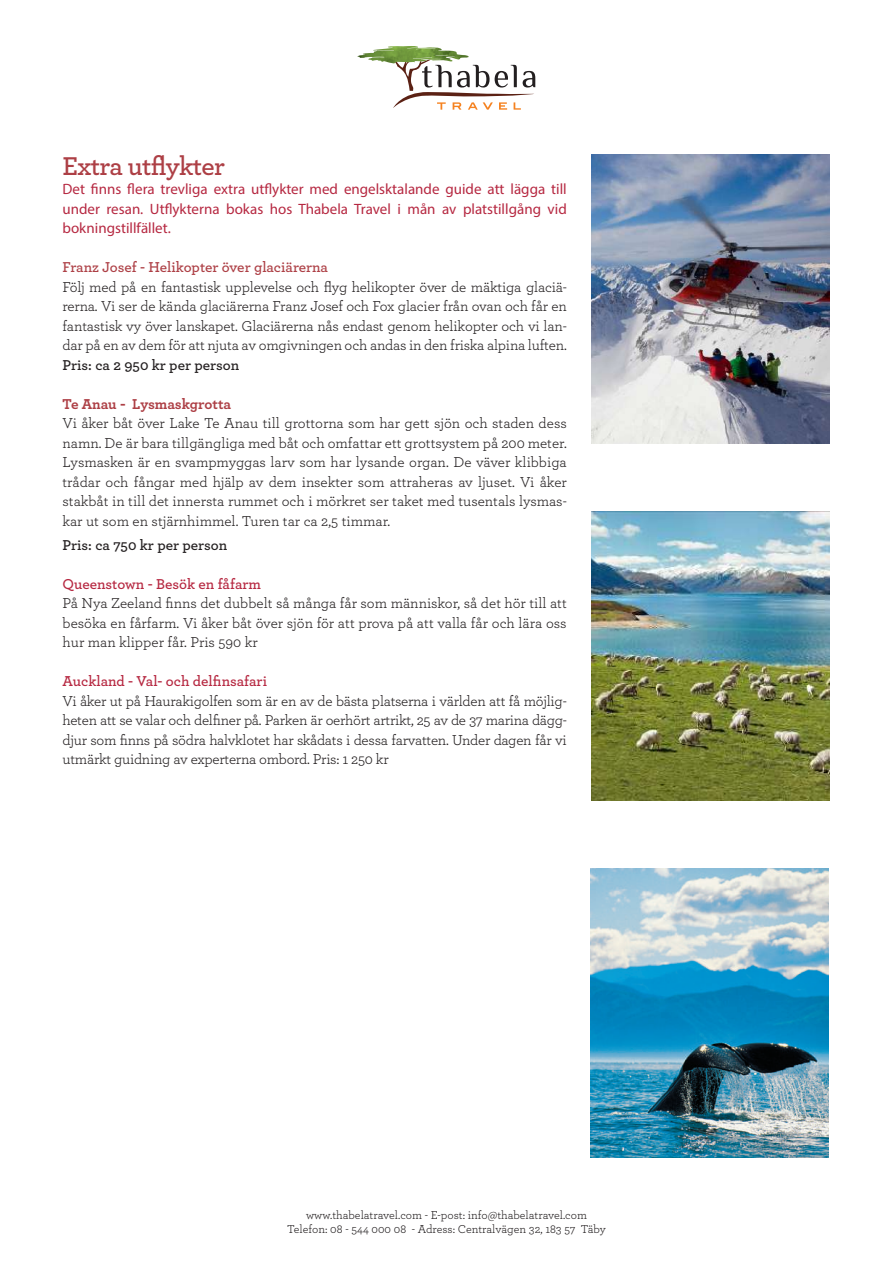
<style>
.page{position:relative;width:893px;height:1263px;background:#fff}
.page>*{position:absolute;margin:0;border:0;box-sizing:border-box;transform-origin:0 0}
.t1{font:600 27px "Archer Pro";letter-spacing:-.025em;color:#ad3f45}
.t2{font:15px/19.5px "Archer Pro";letter-spacing:-.01em;color:#231f20;text-align:justify}
.t3{font:15px/19.5px "Myriad Pro";color:#b62841;text-align:justify}
.t4{font:600 15px "Archer Pro";color:#b62841}
.t5{font:600 15px "Archer Pro";color:#231f20}
.t6{font:600 15px "Archer Pro";color:#ad3f45}
.t7{font:700 15px "Archer Pro";letter-spacing:-.005em;color:#ad3f45}
.t8{font:12px/14.4px "Archer Pro";color:#231f20;text-align:center}
</style>
<div class="page">
<img style="left:357px;top:46px;width:61px;height:12px">
<svg style="left:365px;top:47px;width:170px;height:63px"></svg>
<img style="left:591px;top:155px;width:238px;height:289px">
<img style="left:591px;top:512px;width:238px;height:289px">
<img style="left:591px;top:869px;width:238px;height:289px">
<h1 class="t1" style="left:63px;top:145px;width:164px">Extra utflykter</h1>
<p class="t3" style="left:63px;top:179px;width:506px">Det finns flera trevliga extra utflykter med engelsktalande guide att lägga till under resan. Utflykterna bokas hos Thabela Travel i mån av platstillgång vid bokningstillfället.</p>
<p class="t6" style="left:63px;top:256px;width:267px">Franz Josef - Helikopter över glaciärerna</p>
<p class="t2" style="left:63px;top:276px;width:506px">Följ med på en fantastisk upplevelse och flyg helikopter över de mäktiga glaciä&shy;rerna. Vi ser de kända glaciärerna Franz Josef och Fox glacier från ovan och får en fantastisk vy över lanskapet. Glaciärerna nås endast genom helikopter och vi lan&shy;dar på en av dem för att njuta av omgivningen och andas in den friska alpina luften.</p>
<p class="t5" style="left:63px;top:353px;width:178px">Pris: ca 2 950 kr per person</p>
<p class="t7" style="left:63px;top:392px;width:170px">Te Anau - Lysmaskgrotta</p>
<p class="t2" style="left:63px;top:413px;width:506px">Vi åker båt över Lake Te Anau till grottorna som har gett sjön och staden dess namn. De är bara tillgängliga med båt och omfattar ett grottsystem på 200 meter.<br>Lysmasken är en svampmyggas larv som har lysande organ. De väver klibbiga trådar och fångar med hjälp av dem insekter som attraheras av ljuset. Vi åker stakbåt in till det innersta rummet och i mörkret ser taket med tusentals lysmas&shy;kar ut som en stjärnhimmel. Turen tar ca 2,5 timmar.</p>
<p class="t5" style="left:63px;top:533px;width:166px">Pris: ca 750 kr per person</p>
<p class="t4" style="left:63px;top:572px;width:200px">Queenstown - Besök en fåfarm</p>
<p class="t2" style="left:63px;top:593px;width:506px">På Nya Zeeland finns det dubbelt så många får som människor, så det hör till att besöka en fårfarm. Vi åker båt över sjön för att prova på att valla får och lära oss hur man klipper får. Pris 590 kr</p>
<p class="t4" style="left:63px;top:670px;width:206px">Auckland - Val- och delfinsafari</p>
<p class="t2" style="left:63px;top:690px;width:506px">Vi åker ut på Haurakigolfen som är en av de bästa platserna i världen att få möjlig&shy;heten att se valar och delfiner på. Parken är oerhört artrikt, 25 av de 37 marina dägg&shy;djur som finns på södra halvklotet har skådats i dessa farvatten. Under dagen får vi utmärkt guidning av experterna ombord. Pris: 1 250 kr</p>
<p class="t8" style="left:287px;top:1207px;width:320px">www.thabelatravel.com - E-post: info@thabelatravel.com<br>Telefon: 08 - 544 000 08 - Adress: Centralvägen 32, 183 57 Täby</p>
</div>
